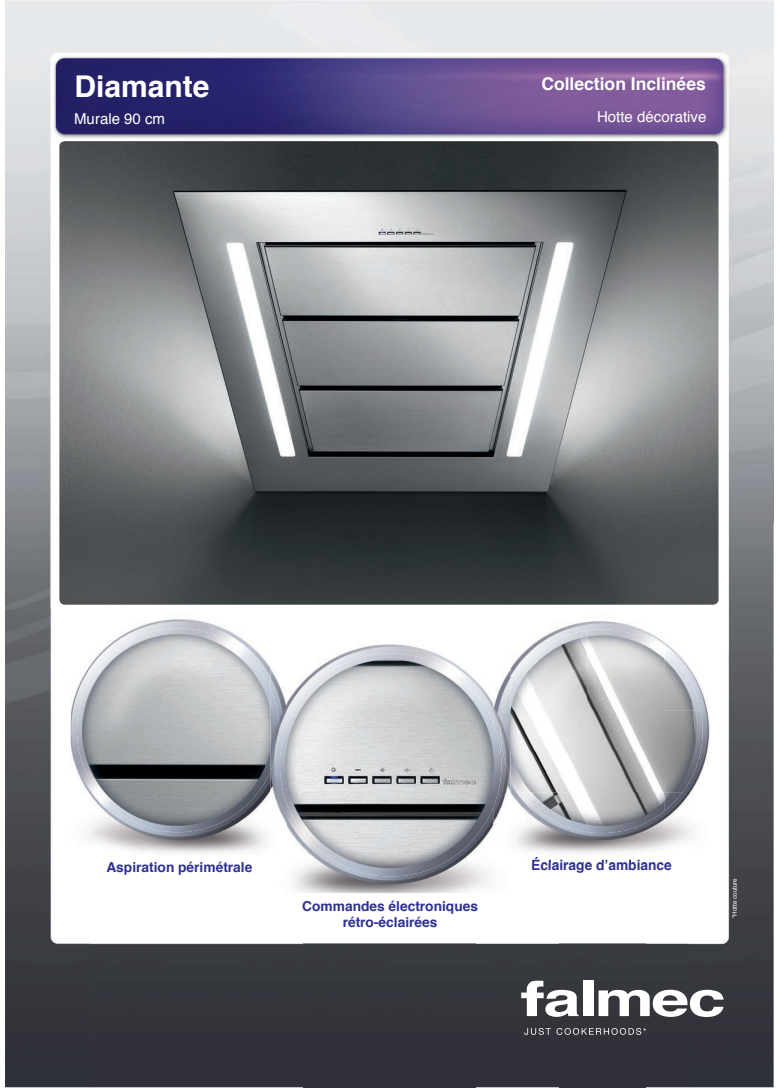
<style>
.page{position:relative;width:780px;height:1088px;background:#fff}
.page>*{position:absolute;margin:0;border:0;box-sizing:border-box;transform-origin:0 0}
.t1{font:700 30px "Helvetica";color:#fff}
.t2{font:700 17.5px "Helvetica";color:#fff}
.t3{font:15px "Helvetica";color:#fff}
.t4{font:700 13.75px/16.5px "Helvetica";color:#2e3092;text-align:center}
.t5{font:6.25px "Helvetica";color:#fff}
</style>
<div class="page">
<img style="left:5px;top:1px;width:597px;height:608px">
<img style="left:602px;top:1px;width:171px;height:651px">
<img style="left:5px;top:609px;width:85px;height:478px">
<img style="left:688px;top:652px;width:85px;height:435px">
<div style="left:90px;top:943px;width:213px;height:144px;background:#32343a"></div>
<div style="left:475px;top:943px;width:85px;height:144px;background:#32343a"></div>
<div style="left:646px;top:943px;width:42px;height:144px;background:#32343a"></div>
<div style="left:303px;top:943px;width:172px;height:144px;background:#32343a"></div>
<div style="left:560px;top:943px;width:86px;height:144px;background:#32343a"></div>
<svg style="left:524px;top:1028px;width:122px;height:7px"></svg>
<svg style="left:521px;top:981px;width:57px;height:36px"></svg>
<div style="left:582px;top:980px;width:11px;height:36px;background:#fff"></div>
<svg style="left:598px;top:990px;width:125px;height:27px"></svg>
<img style="left:59px;top:141px;width:659px;height:464px">
<img style="left:510px;top:613px;width:200px;height:250px">
<img style="left:532px;top:857px;width:139px;height:6px">
<img style="left:520px;top:629px;width:144px;height:41px">
<img style="left:664px;top:651px;width:36px;height:60px">
<img style="left:510px;top:670px;width:154px;height:122px">
<img style="left:664px;top:711px;width:38px;height:81px">
<img style="left:520px;top:792px;width:144px;height:41px">
<img style="left:664px;top:792px;width:18px;height:19px">
<img style="left:71px;top:612px;width:194px;height:243px">
<img style="left:77px;top:628px;width:193px;height:204px">
<img style="left:294px;top:644px;width:193px;height:249px">
<img style="left:501px;top:670px;width:9px;height:140px">
<img style="left:501px;top:687px;width:9px;height:88px">
<img style="left:270px;top:668px;width:10px;height:144px">
<img style="left:270px;top:689px;width:9px;height:82px">
<img style="left:280px;top:653px;width:221px;height:223px">
<h1 class="t1" style="left:74px;top:62px;width:137px">Diamante</h1>
<p class="t3" style="left:74px;top:107px;width:92px">Murale 90 cm</p>
<p class="t2" style="left:541px;top:70px;width:166px">Collection Inclinées</p>
<p class="t3" style="left:597px;top:105px;width:111px">Hotte décorative</p>
<p class="t4" style="left:106px;top:859px;width:147px">Aspiration périmétrale</p>
<p class="t4" style="left:531px;top:857px;width:142px">Éclairage d’ambiance</p>
<p class="t4" style="left:302px;top:898px;width:177px">Commandes électroniques rétro-éclairées</p>
<p class="t5" style="left:729px;top:918px;width:41px;rotate:-90deg">*Hotte couture</p>
</div>
